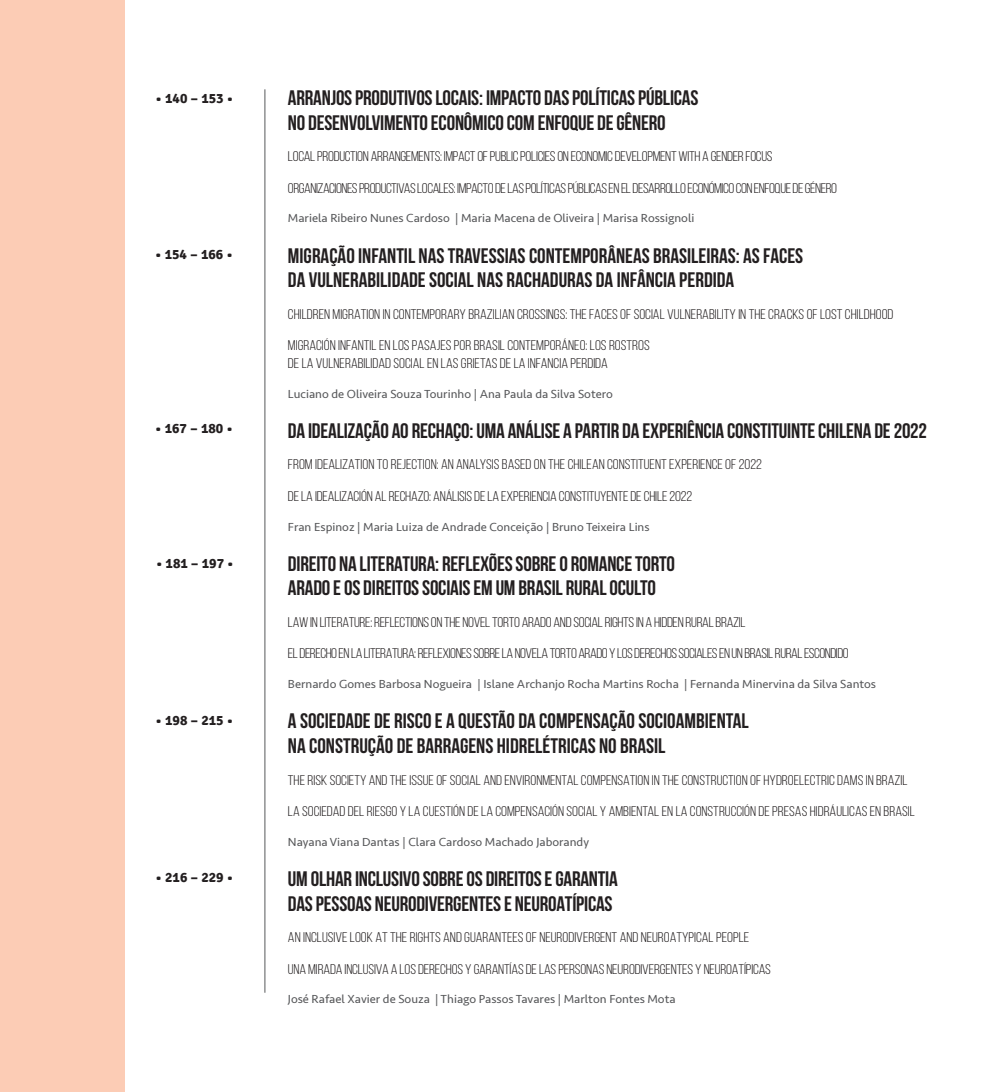
<style>
.page{position:relative;width:993px;height:1092px;background:#fff}
.page>*{position:absolute;margin:0;border:0;box-sizing:border-box;transform-origin:0 0}
.t1{font:700 21px/24.5px "Bebas Neue";letter-spacing:-.01em;color:#231f20}
.t2{font:14px/17.5px "Bebas Neue";color:#231f20;scale:1.1 1}
.t3{font:14px "Bebas Neue";letter-spacing:-.03em;color:#231f20;scale:1.1 1}
.t4{font:14px "Bebas Neue";letter-spacing:-.02em;color:#231f20;scale:1.1 1}
.t5{font:700 14px "Signika";color:#231f20}
.t6{font:12.25px "Seravek";color:#57585a}
</style>
<div class="page">
<hr style="left:264px;top:89px;width:1px;height:903px;background:#57585a">
<div style="left:0;top:0;width:124px;height:1091px;background:#fcccb5"></div>
<p class="t5" style="left:155px;top:89px;width:79px">• 140 – 153 •</p>
<p class="t5" style="left:155px;top:246px;width:79px">• 154 – 166 •</p>
<p class="t5" style="left:155px;top:419px;width:79px">• 167 – 180 •</p>
<p class="t5" style="left:156px;top:554px;width:79px">• 181 – 197 •</p>
<p class="t5" style="left:155px;top:712px;width:79px">• 198 – 215 •</p>
<p class="t5" style="left:155px;top:869px;width:79px">• 216 – 229 •</p>
<h1 class="t1" style="left:288px;top:85px;width:412px">ARRANJOS PRODUTIVOS LOCAIS: IMPACTO DAS POLÍTICAS PÚBLICAS<br>NO DESENVOLVIMENTO ECONÔMICO COM ENFOQUE DE GÊNERO</h1>
<p class="t4" style="left:288px;top:149px;width:442px">LOCAL PRODUCTION ARRANGEMENTS: IMPACT OF PUBLIC POLICIES ON ECONOMIC DEVELOPMENT WITH A GENDER FOCUS</p>
<p class="t3" style="left:288px;top:180px;width:500px">ORGANIZACIONES PRODUCTIVAS LOCALES: IMPACTO DE LAS POLÍTICAS PÚBLICAS EN EL DESARROLLO ECONÓMICO CON ENFOQUE DE GÉNERO</p>
<p class="t6" style="left:288px;top:209px;width:408px">Mariela Ribeiro Nunes Cardoso | Maria Macena de Oliveira | Marisa Rossignoli</p>
<h1 class="t1" style="left:288px;top:243px;width:516px">MIGRAÇÃO INFANTIL NAS TRAVESSIAS CONTEMPORÂNEAS BRASILEIRAS: AS FACES<br>DA VULNERABILIDADE SOCIAL NAS RACHADURAS DA INFÂNCIA PERDIDA</h1>
<p class="t2" style="left:288px;top:305px;width:551px">CHILDREN MIGRATION IN CONTEMPORARY BRAZILIAN CROSSINGS: THE FACES OF SOCIAL VULNERABILITY IN THE CRACKS OF LOST CHILDHOOD</p>
<p class="t2" style="left:288px;top:336px;width:330px">MIGRACIÓN INFANTIL EN LOS PASAJES POR BRASIL CONTEMPORÁNEO: LOS ROSTROS<br>DE LA VULNERABILIDAD SOCIAL EN LAS GRIETAS DE LA INFANCIA PERDIDA</p>
<p class="t6" style="left:288px;top:384px;width:326px">Luciano de Oliveira Souza Tourinho | Ana Paula da Silva Sotero</p>
<h1 class="t1" style="left:288px;top:418px;width:640px">DA IDEALIZAÇÃO AO RECHAÇO: UMA ANÁLISE A PARTIR DA EXPERIÊNCIA CONSTITUINTE CHILENA DE 2022</h1>
<p class="t2" style="left:288px;top:455px;width:432px">FROM IDEALIZATION TO REJECTION: AN ANALYSIS BASED ON THE CHILEAN CONSTITUENT EXPERIENCE OF 2022</p>
<p class="t2" style="left:288px;top:487px;width:369px">DE LA IDEALIZACIÓN AL RECHAZO: ANÁLISIS DE LA EXPERIENCIA CONSTITUYENTE DE CHILE 2022</p>
<p class="t6" style="left:288px;top:517px;width:363px">Fran Espinoz | Maria Luiza de Andrade Conceição | Bruno Teixeira Lins</p>
<h1 class="t1" style="left:288px;top:551px;width:388px">DIREITO NA LITERATURA: REFLEXÕES SOBRE O ROMANCE TORTO<br>ARADO E OS DIREITOS SOCIAIS EM UM BRASIL RURAL OCULTO</h1>
<p class="t4" style="left:288px;top:614px;width:417px">LAW IN LITERATURE: REFLECTIONS ON THE NOVEL TORTO ARADO AND SOCIAL RIGHTS IN A HIDDEN RURAL BRAZIL</p>
<p class="t3" style="left:288px;top:646px;width:511px">EL DERECHO EN LA LITERATURA: REFLEXIONES SOBRE LA NOVELA TORTO ARADO Y LOS DERECHOS SOCIALES EN UN BRASIL RURAL ESCONDIDO</p>
<p class="t6" style="left:288px;top:674px;width:589px">Bernardo Gomes Barbosa Nogueira | Islane Archanjo Rocha Martins Rocha | Fernanda Minervina da Silva Santos</p>
<h1 class="t1" style="left:288px;top:708px;width:462px">A SOCIEDADE DE RISCO E A QUESTÃO DA COMPENSAÇÃO SOCIOAMBIENTAL<br>NA CONSTRUÇÃO DE BARRAGENS HIDRELÉTRICAS NO BRASIL</h1>
<p class="t2" style="left:288px;top:770px;width:564px">THE RISK SOCIETY AND THE ISSUE OF SOCIAL AND ENVIRONMENTAL COMPENSATION IN THE CONSTRUCTION OF HYDROELECTRIC DAMS IN BRAZIL</p>
<p class="t2" style="left:288px;top:802px;width:571px">LA SOCIEDAD DEL RIESGO Y LA CUESTIÓN DE LA COMPENSACIÓN SOCIAL Y AMBIENTAL EN LA CONSTRUCCIÓN DE PRESAS HIDRÁULICAS EN BRASIL</p>
<p class="t6" style="left:288px;top:832px;width:302px">Nayana Viana Dantas | Clara Cardoso Machado Jaborandy</p>
<h1 class="t1" style="left:288px;top:866px;width:331px">UM OLHAR INCLUSIVO SOBRE OS DIREITOS E GARANTIA<br>DAS PESSOAS NEURODIVERGENTES E NEUROATÍPICAS</h1>
<p class="t2" style="left:288px;top:928px;width:421px">AN INCLUSIVE LOOK AT THE RIGHTS AND GUARANTEES OF NEURODIVERGENT AND NEUROATYPICAL PEOPLE</p>
<p class="t2" style="left:288px;top:959px;width:440px">UNA MIRADA INCLUSIVA A LOS DERECHOS Y GARANTÍAS DE LAS PERSONAS NEURODIVERGENTES Y NEUROATÍPICAS</p>
<p class="t6" style="left:288px;top:989px;width:389px">José Rafael Xavier de Souza | Thiago Passos Tavares | Marlton Fontes Mota</p>
</div>
